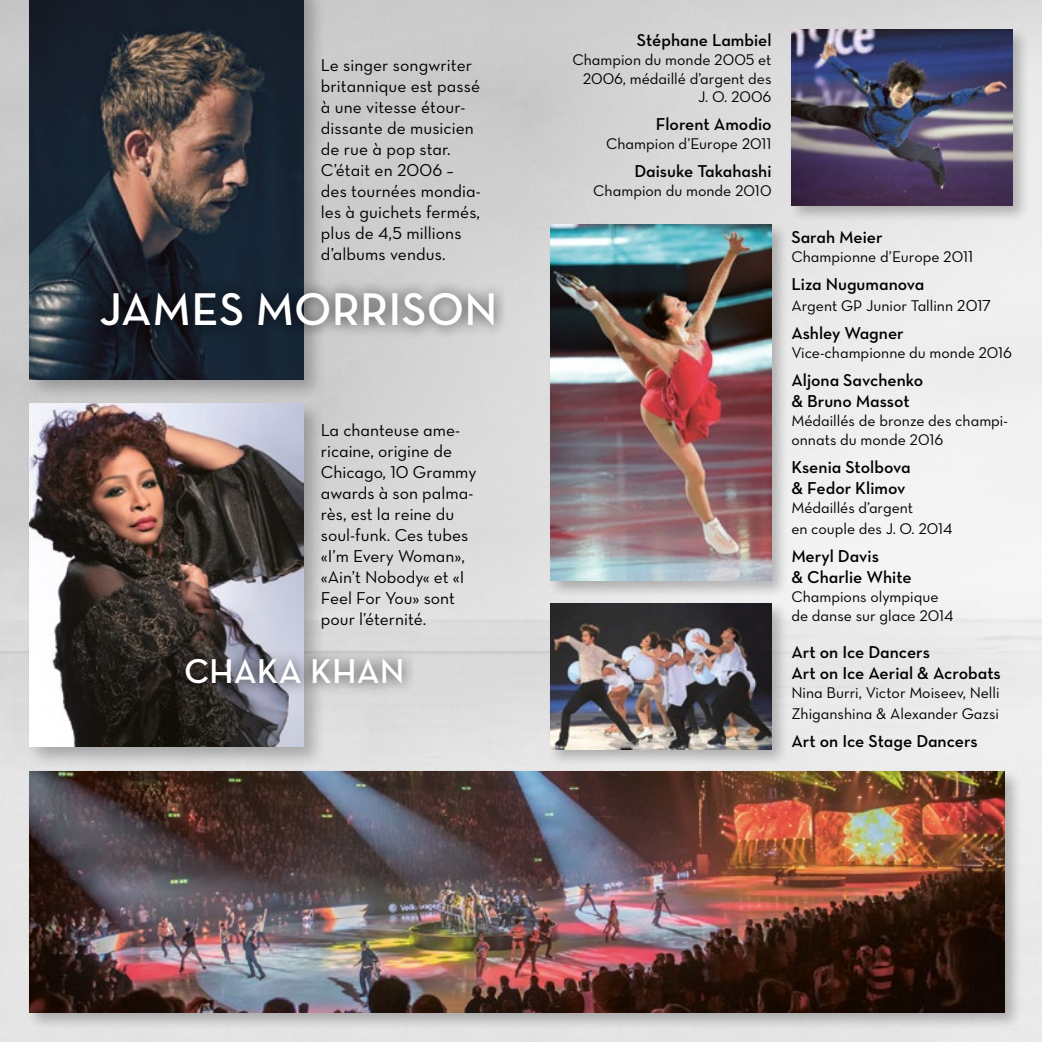
<style>
.page{position:relative;width:1042px;height:1042px;background:#fff}
.page>*{position:absolute;margin:0;border:0;box-sizing:border-box;transform-origin:0 0}
.t1{font:46.55px "Neutra Text Demi Alt";letter-spacing:.005em;color:#fff}
.t2{font:35px "Neutra Text Demi Alt";color:#fff}
.t3{font:17.5px/21px "Neutra Text Book Alt";color:#000}
.t4{font:17.5px/21px "Neutra Text Demi Alt";color:#000}
.t5{font:15.75px/18.9px "Neutra Text Book Alt";color:#000}
.s1{font-size:16.1px}
</style>
<div class="page">
<div style="left:25px;top:399px;width:301px;height:370px;background:#000;opacity:.25"></div>
<img style="left:30px;top:404px;width:273px;height:343px">
<div style="left:25px;top:0;width:301px;height:402px;background:#000;opacity:.25"></div>
<img style="left:30px;top:0;width:273px;height:379px">
<div style="left:89px;top:280px;width:418px;height:59px;background:#000;opacity:.75"></div>
<div style="left:173px;top:646px;width:242px;height:51px;background:#000;opacity:.75"></div>
<div style="left:26px;top:768px;width:996px;height:262px;background:#000;opacity:.25"></div>
<img style="left:30px;top:771px;width:975px;height:241px">
<div style="left:547px;top:221px;width:242px;height:377px;background:#000;opacity:.25"></div>
<img style="left:551px;top:224px;width:220px;height:357px">
<div style="left:788px;top:26px;width:242px;height:197px;background:#000;opacity:.25"></div>
<img style="left:791px;top:30px;width:221px;height:176px">
<div style="left:547px;top:599px;width:242px;height:168px;background:#000;opacity:.25"></div>
<img style="left:551px;top:603px;width:220px;height:146px">
<p class="t3" style="left:321px;top:54px;width:162px">Le singer songwriter britannique est passé à une vitesse étour&shy;dissante de musicien de rue à pop star.<br>C’était en 2006 – des tournées mondia&shy;les à guichets fermés, plus de 4,5 millions d’albums vendus.</p>
<h1 class="t1" style="left:99px;top:281px;width:399px">JAMES MORRISON</h1>
<p class="t3" style="left:321px;top:419px;width:157px">La chanteuse ame&shy;ricaine, origine de<br>Chicago, 10 Grammy awards à son palma&shy;rès, est la reine du soul-funk. Ces tubes «I’m Every Woman», «Ain’t Nobody« et «I<br>Feel For You» sont pour l’éternité.</p>
<h2 class="t2" style="left:184px;top:650px;width:222px">CHAKA KHAN</h2>
<p class="t4" style="left:637px;top:29px;width:136px">Stéphane Lambiel</p>
<p class="t5" style="left:572px;top:50px;width:201px;text-align:right">Champion du monde 2005 et<br>2006, médaillé d’argent des<br>J. O. 2006</p>
<p class="t4" style="left:656px;top:114px;width:117px">Florent Amodio</p>
<p class="t5" style="left:606px;top:134px;width:167px">Champion d’Europe 2011</p>
<p class="t4" style="left:634px;top:161px;width:139px">Daisuke Takahashi</p>
<p class="t5" style="left:593px;top:181px;width:180px">Champion du monde 2010</p>
<p class="t4" style="left:791px;top:226px;width:93px">Sarah Meier</p>
<p class="t5" style="left:791px;top:247px;width:183px">Championne d’Europe 201<span class="s1">1</span></p>
<p class="t4" style="left:791px;top:274px;width:134px">Liza Nugumanova</p>
<p class="t5" style="left:791px;top:296px;width:201px">Argent GP Junior Tallinn <span class="s1">2017</span></p>
<p class="t4" style="left:791px;top:323px;width:114px">Ashley Wagner</p>
<p class="t5" style="left:791px;top:343px;width:222px">Vice-championne du monde 2016</p>
<p class="t4" style="left:791px;top:369px;width:133px">Aljona Savchenko &amp; Bruno Massot</p>
<p class="t5" style="left:791px;top:411px;width:218px">Médaillés de bronze des champi&shy;onnats du monde 2016</p>
<p class="t4" style="left:791px;top:456px;width:121px">Ksenia Stolbova &amp; Fedor Klimov</p>
<p class="t5" style="left:791px;top:497px;width:163px;line-height:21px">Médaillés d’argent<br>en couple des J. O. 2014</p>
<p class="t4" style="left:791px;top:545px;width:122px">Meryl Davis<br>&amp; Charlie White</p>
<p class="t5" style="left:791px;top:587px;width:164px;line-height:19.4px">Champions olympique de danse sur glace 2014</p>
<p class="t4" style="left:791px;top:641px;width:211px">Art on Ice Dancers<br>Art on Ice Aerial &amp; Acrobats</p>
<p class="t5" style="left:791px;top:682px;width:210px;line-height:21px">Nina Burri, Victor Moiseev, Nelli<br>Zhiganshina &amp; Alexander Gazsi</p>
<p class="t4" style="left:791px;top:730px;width:188px">Art on Ice Stage Dancers</p>
</div>
